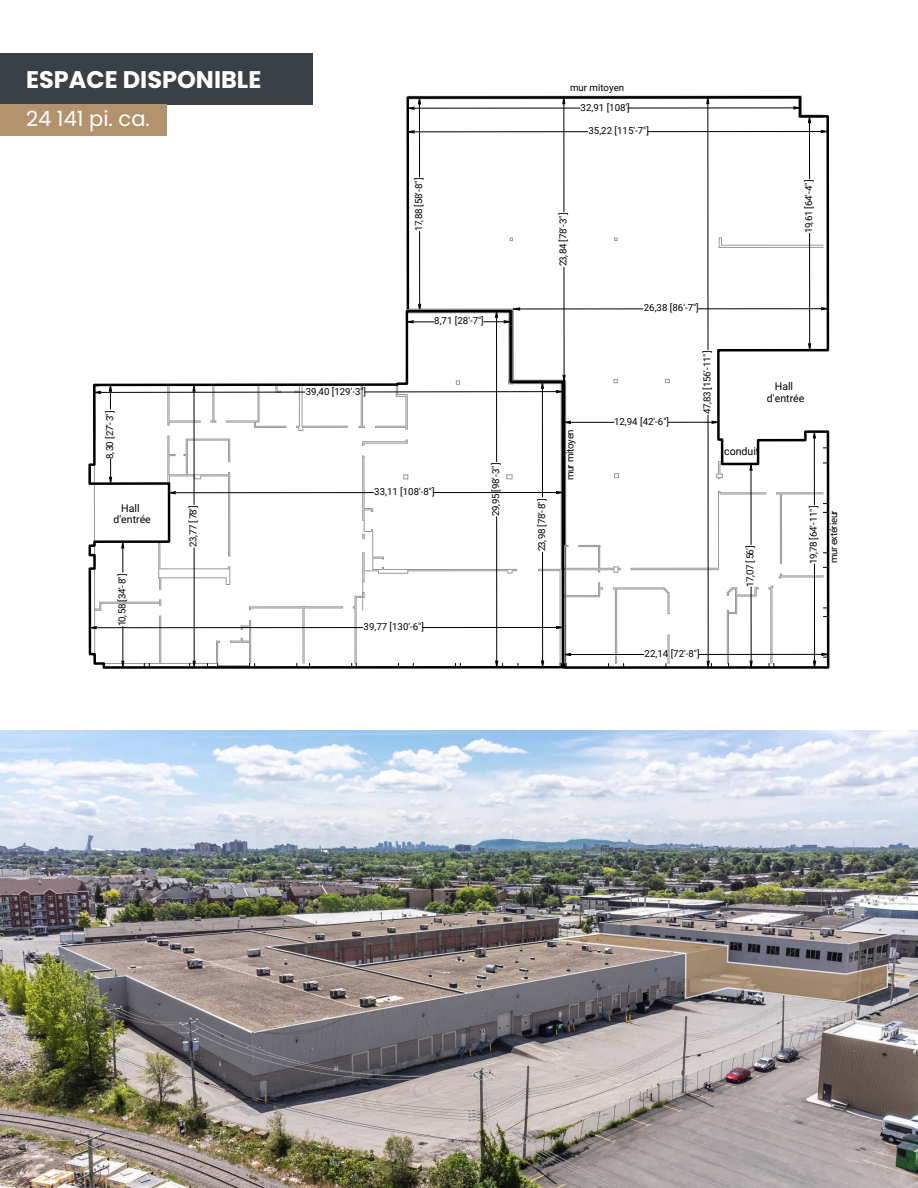
<style>
.page{position:relative;width:918px;height:1188px;background:#fff}
.page>*{position:absolute;margin:0;border:0;box-sizing:border-box;transform-origin:0 0}
.t1{font:700 24px "Poppins";color:#fff}
.t2{font:21px "Poppins";color:#fff}
.t3{font:10.65px "Roboto";color:#000}
.t4{font:10.5px/11.6px "Roboto";color:#000;text-align:center}
.t5{font:9.75px/19.2px "Roboto";color:#000}
.t6{font:9.6px "Roboto";color:#000}
</style>
<div class="page">
<svg style="left:406px;top:95px;width:424px;height:574px"></svg>
<hr style="left:414px;top:108px;width:166px;height:1px;background:#000">
<hr style="left:628px;top:108px;width:166px;height:1px;background:#000">
<hr style="left:414px;top:131px;width:174px;height:1px;background:#000">
<hr style="left:648px;top:131px;width:173px;height:1px;background:#000">
<svg style="left:407px;top:130px;width:8px;height:4px"></svg>
<svg style="left:820px;top:130px;width:8px;height:3px"></svg>
<hr style="left:809px;top:123px;width:1px;height:56px;background:#000">
<hr style="left:809px;top:233px;width:1px;height:111px;background:#000">
<svg style="left:793px;top:96px;width:30px;height:28px"></svg>
<svg style="left:808px;top:343px;width:4px;height:8px"></svg>
<hr style="left:564px;top:267px;width:1px;height:108px;background:#000">
<hr style="left:564px;top:104px;width:1px;height:108px;background:#000">
<svg style="left:562px;top:97px;width:4px;height:8px"></svg>
<hr style="left:419px;top:231px;width:1px;height:73px;background:#000">
<hr style="left:419px;top:104px;width:1px;height:73px;background:#000">
<svg style="left:418px;top:303px;width:3px;height:6px"></svg>
<svg style="left:407px;top:97px;width:14px;height:13px"></svg>
<hr style="left:520px;top:309px;width:123px;height:1px;background:#000">
<hr style="left:698px;top:308px;width:123px;height:1px;background:#000">
<svg style="left:821px;top:307px;width:8px;height:4px"></svg>
<hr style="left:571px;top:422px;width:43px;height:1px;background:#000">
<hr style="left:668px;top:422px;width:44px;height:1px;background:#000">
<svg style="left:565px;top:421px;width:6px;height:3px"></svg>
<svg style="left:711px;top:420px;width:8px;height:4px"></svg>
<hr style="left:751px;top:471px;width:1px;height:74px;background:#000">
<hr style="left:751px;top:587px;width:1px;height:74px;background:#000">
<svg style="left:749px;top:440px;width:10px;height:31px"></svg>
<hr style="left:707px;top:104px;width:1px;height:246px;background:#000">
<hr style="left:708px;top:415px;width:1px;height:246px;background:#000">
<svg style="left:706px;top:97px;width:4px;height:8px"></svg>
<svg style="left:706px;top:660px;width:6px;height:8px"></svg>
<hr style="left:571px;top:654px;width:73px;height:1px;background:#000">
<hr style="left:699px;top:654px;width:123px;height:1px;background:#000">
<svg style="left:565px;top:653px;width:7px;height:3px"></svg>
<hr style="left:814px;top:438px;width:1px;height:67px;background:#000">
<hr style="left:814px;top:564px;width:1px;height:97px;background:#000">
<svg style="left:805px;top:431px;width:23px;height:18px"></svg>
<svg style="left:728px;top:653px;width:101px;height:15px"></svg>
<svg style="left:565px;top:545px;width:4px;height:51px"></svg>
<svg style="left:88px;top:309px;width:477px;height:360px"></svg>
<svg style="left:406px;top:320px;width:28px;height:4px"></svg>
<hr style="left:365px;top:391px;width:191px;height:1px;background:#000">
<hr style="left:101px;top:392px;width:204px;height:1px;background:#000">
<svg style="left:555px;top:390px;width:8px;height:3px"></svg>
<svg style="left:93px;top:385px;width:9px;height:9px"></svg>
<hr style="left:97px;top:627px;width:266px;height:1px;background:#000">
<hr style="left:423px;top:627px;width:133px;height:1px;background:#000">
<svg style="left:556px;top:626px;width:8px;height:3px"></svg>
<hr style="left:194px;top:391px;width:1px;height:114px;background:#000">
<svg style="left:192px;top:384px;width:4px;height:8px"></svg>
<svg style="left:109px;top:384px;width:3px;height:25px"></svg>
<hr style="left:176px;top:492px;width:198px;height:1px;background:#000">
<hr style="left:433px;top:492px;width:123px;height:1px;background:#000">
<svg style="left:89px;top:436px;width:166px;height:232px"></svg>
<svg style="left:555px;top:491px;width:9px;height:3px"></svg>
<hr style="left:496px;top:318px;width:1px;height:144px;background:#000">
<hr style="left:496px;top:517px;width:1px;height:144px;background:#000">
<svg style="left:484px;top:307px;width:37px;height:17px"></svg>
<svg style="left:495px;top:660px;width:8px;height:8px"></svg>
<hr style="left:542px;top:389px;width:1px;height:108px;background:#000">
<hr style="left:542px;top:552px;width:1px;height:109px;background:#000">
<svg style="left:541px;top:381px;width:3px;height:8px"></svg>
<svg style="left:541px;top:660px;width:3px;height:8px"></svg>
<img style="left:0;top:731px;width:918px;height:457px">
<svg style="left:552px;top:932px;width:337px;height:72px;background:#887e7a"></svg>
<div style="left:0;top:53px;width:312px;height:51px;background:#394147"></div>
<div style="left:0;top:104px;width:166px;height:32px;background:#b3936e"></div>
<p class="t1" style="left:26px;top:66px;width:237px">ESPACE DISPONIBLE</p>
<p class="t2" style="left:26px;top:107px;width:125px">24 141 pi. ca.</p>
<p class="t6" style="left:103px;top:459px;width:50px;rotate:-90deg">03, 8 ] "3- ' 72[</p>
<p class="t4" style="left:114px;top:502px;width:39px">Hall d'entrée</p>
<p class="t6" style="left:115px;top:626px;width:55px;rotate:-90deg">85, 01 ] "8- ' 43[</p>
<p class="t6" style="left:186px;top:547px;width:43px;rotate:-90deg">77 , 32 ] ' 87[</p>
<p class="t5" style="left:409px;top:231px;width:55px;rotate:-90deg">88, 71 ] "8- ' 85[</p>
<p class="t6" style="left:306px;top:384px;width:62px">39,40 [129'-3"]</p>
<p class="t6" style="left:434px;top:314px;width:51px">8,71 [28'-7"]</p>
<p class="t6" style="left:374px;top:485px;width:62px">33,11 [108'-8"]</p>
<p class="t6" style="left:489px;top:516px;width:55px;rotate:-90deg">59, 92 ] "3- ' 89[</p>
<p class="t6" style="left:364px;top:620px;width:62px">39,77 [130'-6"]</p>
<p class="t5" style="left:581px;top:78px;width:51px;text-indent:-11px">mur mitoyen<br>32,91 [108']</p>
<p class="t5" style="left:588px;top:121px;width:62px">35,22 [115'-7"]</p>
<p class="t5" style="left:553px;top:266px;width:55px;rotate:-90deg">48, 32 ] "3- ' 87[</p>
<p class="t6" style="left:535px;top:551px;width:55px;rotate:-90deg">89, 32 ] "8- ' 87[</p>
<p class="t5" style="left:560px;top:480px;width:52px;rotate:-90deg">m mr u neyot i</p>
<p class="t5" style="left:799px;top:233px;width:55px;rotate:-90deg">16, 91 ] "4- ' 46[</p>
<p class="t5" style="left:644px;top:298px;width:57px">26,38 [86'-7"]</p>
<p class="t5" style="left:614px;top:411px;width:57px">12,94 [42'-6"]</p>
<p class="t5" style="left:697px;top:414px;width:65px;rotate:-90deg">38, 74 ] " 11- ' 651[</p>
<p class="t3" style="left:775px;top:379px;width:20px">Hall</p>
<p class="t3" style="left:767px;top:390px;width:39px">d'entrée</p>
<p class="t3" style="left:724px;top:444px;width:37px">conduit</p>
<p class="t5" style="left:740px;top:587px;width:43px;rotate:-90deg">70 , 71 ] ' 65[</p>
<p class="t5" style="left:804px;top:564px;width:60px;rotate:-90deg">87, 91 ] "11- ' 46[</p>
<p class="t5" style="left:824px;top:563px;width:54px;rotate:-90deg">m ruei rétxeru</p>
<p class="t5" style="left:645px;top:644px;width:57px">22,14 [72'-8"]</p>
</div>
